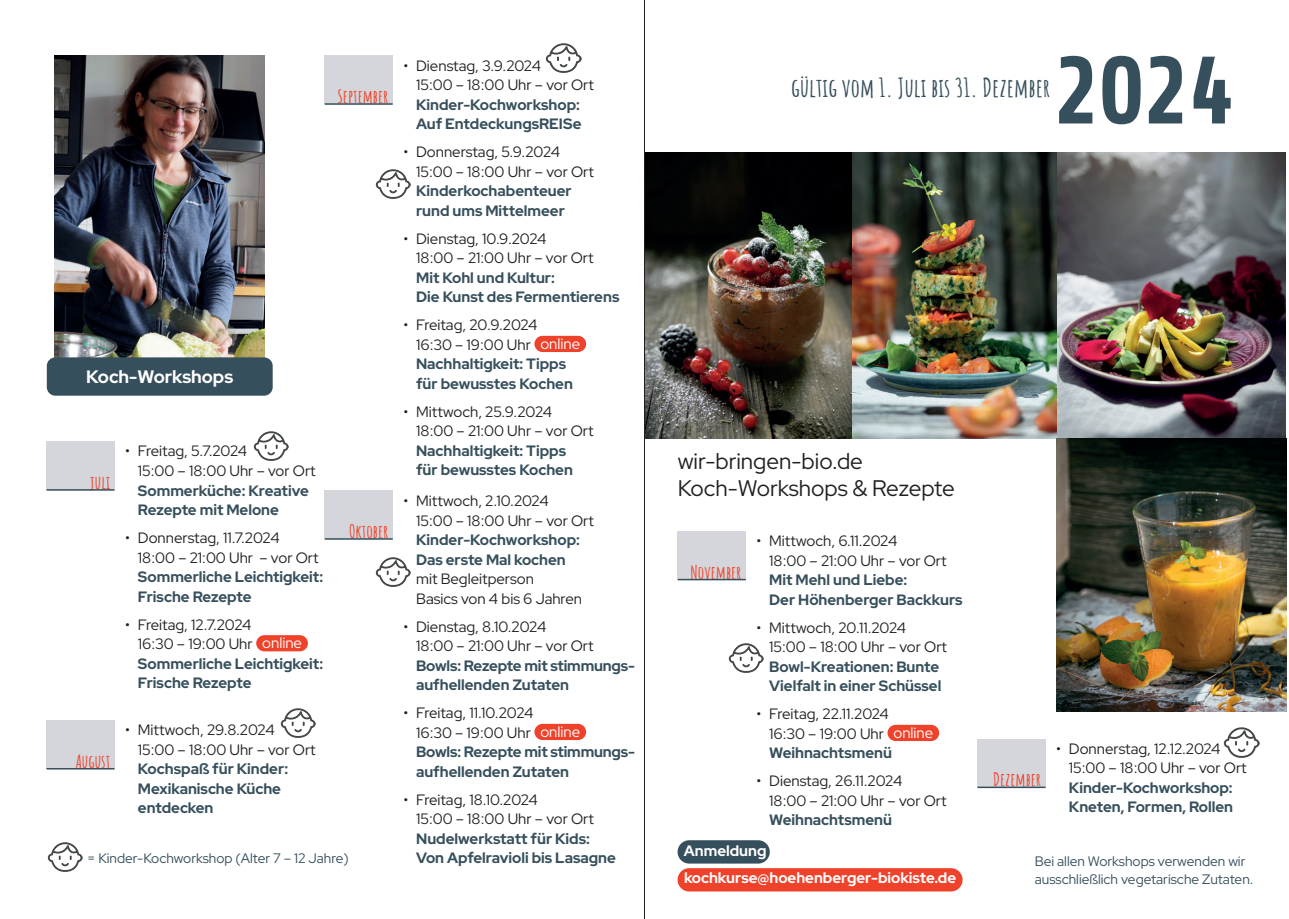
<style>
.page{position:relative;width:1289px;height:919px;background:#fff}
.page>*{position:absolute;margin:0;border:0;box-sizing:border-box;transform-origin:0 0}
.t1{font:700 95.4px "Share";color:#364f5c}
.t2{font:700 25.5px "Amatic SC";color:#364f5c}
.t3{font:22.5px/27px "Red Hat Display";color:#231f20}
.Monate{font:700 18px "Amatic SC";color:#ef422b}
.Veranstaltung{font:800 18px "Red Hat Display";color:#fff}
.t4{font:15px/19.5px "Red Hat Display";color:#231f20}
.t5{font:700 15px/19.5px "Red Hat Display";color:#364f5c}
.t6{font:700 15px "Red Hat Display";color:#fff}
.t7{font:15px "Red Hat Display";color:#fff}
.t8{font:13.65px/17.9px "Red Hat Display";color:#364f5c}
.s1{font-weight:700;color:#364f5c}
.s2{font-weight:400;color:#231f20}
</style>
<div class="page">
<img style="left:1056px;top:152px;width:229px;height:286px">
<img style="left:55px;top:55px;width:209px;height:302px">
<div style="left:47px;top:357px;width:226px;height:38px;background:#364f5c;border-radius:9px"></div>
<div style="left:256px;top:635px;width:52px;height:16px;background:#ef422b;border-radius:8px"></div>
<div style="left:887px;top:724px;width:52px;height:17px;background:#ef422b;border-radius:8px"></div>
<div style="left:46px;top:441px;width:68px;height:49px;background:#d4d6db"></div>
<hr style="left:46px;top:489px;width:68px;height:1px;background:#364f5c">
<div style="left:677px;top:531px;width:68px;height:48px;background:#d4d6db"></div>
<hr style="left:677px;top:578px;width:68px;height:2px;background:#364f5c">
<div style="left:677px;top:868px;width:285px;height:23px;background:#ef422b;border-radius:12px"></div>
<img style="left:645px;top:152px;width:411px;height:286px">
<img style="left:1056px;top:438px;width:230px;height:273px">
<div style="left:677px;top:840px;width:92px;height:23px;background:#364f5c;border-radius:12px"></div>
<img style="left:253px;top:431px;width:35px;height:30px">
<img style="left:375px;top:169px;width:36px;height:30px">
<img style="left:375px;top:557px;width:36px;height:30px">
<div style="left:46px;top:720px;width:68px;height:48px;background:#d4d6db"></div>
<hr style="left:46px;top:768px;width:68px;height:1px;background:#364f5c">
<img style="left:280px;top:708px;width:36px;height:30px">
<div style="left:534px;top:336px;width:52px;height:16px;background:#ef422b;border-radius:8px"></div>
<div style="left:325px;top:55px;width:68px;height:49px;background:#d4d6db"></div>
<hr style="left:325px;top:103px;width:68px;height:2px;background:#364f5c">
<img style="left:545px;top:43px;width:36px;height:30px">
<div style="left:534px;top:723px;width:52px;height:17px;background:#ef422b;border-radius:8px"></div>
<div style="left:325px;top:490px;width:68px;height:49px;background:#d4d6db"></div>
<hr style="left:325px;top:538px;width:68px;height:1px;background:#364f5c">
<img style="left:728px;top:643px;width:36px;height:30px">
<div style="left:977px;top:738px;width:68px;height:49px;background:#d4d6db"></div>
<hr style="left:977px;top:786px;width:68px;height:2px;background:#364f5c">
<img style="left:1223px;top:727px;width:35px;height:31px">
<img style="left:47px;top:842px;width:36px;height:30px">
<hr style="left:644px;top:0;width:1px;height:918px;background:#231f20">
<p class="t1" style="left:1054px;top:39px;width:181px">2024</p>
<p class="t4" style="left:416px;top:55px;width:179px;text-indent:-13px">• Dienstag, 3.9.2024<br>15:00 – 18:00 Uhr – vor Ort<br><span class="s1">Kinder-Kochworkshop:<br>Auf EntdeckungsREISe</span></p>
<p class="t4" style="left:416px;top:142px;width:179px;text-indent:-13px">• Donnerstag, 5.9.2024<br>15:00 – 18:00 Uhr – vor Ort<br><span class="s1">Kinderkochabenteuer rund ums Mittelmeer</span></p>
<p class="t5" style="left:416px;top:228px;width:205px;text-indent:-13px"><span class="s2">• Dienstag, 10.9.2024<br>18:00 – 21:00 Uhr – vor Ort<br></span>Mit Kohl und Kultur:<br>Die Kunst des Fermentierens</p>
<p class="t4" style="left:403px;top:315px;width:136px;text-align:center">• Freitag, 20.9.2024<br>16:30 – 19:00 Uhr</p>
<p class="t2" style="left:791px;top:68px;width:261px">gültig vom 1. Juli bis 31. Dezember</p>
<p class="Monate" style="left:337px;top:82px;width:53px">September</p>
<p class="t7" style="left:540px;top:334px;width:41px">online</p>
<p class="t5" style="left:416px;top:354px;width:158px">Nachhaltigkeit: Tipps für bewusstes Kochen</p>
<p class="t4" style="left:416px;top:401px;width:179px;text-indent:-13px">• Mittwoch, 25.9.2024<br>18:00 – 21:00 Uhr – vor Ort<br><span class="s1">Nachhaltigkeit: Tipps<br>für bewusstes Kochen</span></p>
<p class="Veranstaltung" style="left:86px;top:365px;width:148px">Koch-Workshops</p>
<p class="t4" style="left:138px;top:441px;width:179px;text-indent:-13px">• Freitag, 5.7.2024<br>15:00 – 18:00 Uhr – vor Ort<br><span class="s1">Sommerküche: Kreative<br>Rezepte mit Melone</span></p>
<p class="t4" style="left:138px;top:527px;width:187px;text-indent:-13px">• Donnerstag, 11.7.2024<br>18:00 – 21:00 Uhr – vor Ort<br><span class="s1">Sommerliche Leichtigkeit:<br>Frische Rezepte</span></p>
<p class="t4" style="left:125px;top:614px;width:129px;text-align:right">• Freitag, 12.7.2024<br>16:30 – 19:00 Uhr</p>
<p class="t3" style="left:677px;top:447px;width:278px">wir-bringen-bio.de<br>Koch-Workshops &amp; Rezepte</p>
<p class="Monate" style="left:90px;top:468px;width:21px">juli</p>
<p class="t4" style="left:416px;top:490px;width:179px;text-indent:-13px">• Mittwoch, 2.10.2024<br>15:00 – 18:00 Uhr – vor Ort<br><span class="s1">Kinder-Kochworkshop:<br>Das erste Mal kochen<br></span>mit Begleitperson<br>Basics von 4 bis 6 Jahren</p>
<p class="t5" style="left:416px;top:616px;width:220px;text-indent:-13px"><span class="s2">• Dienstag, 8.10.2024<br>18:00 – 21:00 Uhr – vor Ort<br></span>Bowls: Rezepte mit stimmungs&shy;aufhellenden Zutaten</p>
<p class="t4" style="left:403px;top:702px;width:131px;text-align:right">• Freitag, 11.10.2024<br>16:30 – 19:00 Uhr</p>
<p class="Monate" style="left:349px;top:517px;width:41px">Oktober</p>
<p class="t4" style="left:769px;top:530px;width:195px;text-indent:-13px">• Mittwoch, 6.11.2024<br>18:00 – 21:00 Uhr – vor Ort<br><span class="s1">Mit Mehl und Liebe:<br>Der Höhenberger Backkurs</span></p>
<p class="t5" style="left:769px;top:617px;width:179px;text-indent:-13px"><span class="s2">• Mittwoch, 20.11.2024<br>15:00 – 18:00 Uhr – vor Ort<br></span>Bowl-Kreationen: Bunte<br>Vielfalt in einer Schüssel</p>
<p class="t4" style="left:756px;top:703px;width:134px;text-align:center">• Freitag, 22.11.2024<br>16:30 – 19:00 Uhr</p>
<p class="Monate" style="left:690px;top:558px;width:52px">November</p>
<p class="t7" style="left:262px;top:633px;width:41px">online</p>
<p class="t5" style="left:138px;top:653px;width:187px">Sommerliche Leichtigkeit:<br>Frische Rezepte</p>
<p class="t5" style="left:138px;top:720px;width:179px;text-indent:-13px"><span class="s2">• Mittwoch, 29.8.2024<br>15:00 – 18:00 Uhr – vor Ort<br></span>Kochspaß für Kinder:<br>Mexikanische Küche entdecken</p>
<p class="t7" style="left:540px;top:721px;width:41px">online</p>
<p class="t5" style="left:416px;top:741px;width:219px">Bowls: Rezepte mit stimmungs&shy;aufhellenden Zutaten</p>
<p class="t5" style="left:416px;top:789px;width:201px;text-indent:-13px"><span class="s2">• Freitag, 18.10.2024<br>15:00 – 18:00 Uhr – vor Ort<br></span>Nudelwerkstatt für Kids:<br>Von Apfelravioli bis Lasagne</p>
<p class="t7" style="left:893px;top:722px;width:41px">online</p>
<p class="t4" style="left:1068px;top:738px;width:179px;text-indent:-13px">• Donnerstag, 12.12.2024<br>15:00 – 18:00 Uhr – vor Ort<br><span class="s1">Kinder-Kochworkshop:<br>Kneten, Formen, Rollen</span></p>
<p class="t5" style="left:769px;top:742px;width:124px">Weihnachtsmenü</p>
<p class="t4" style="left:769px;top:770px;width:179px;text-indent:-13px">• Dienstag, 26.11.2024<br>18:00 – 21:00 Uhr – vor Ort<br><span class="s1">Weihnachtsmenü</span></p>
<p class="Monate" style="left:76px;top:747px;width:36px">August</p>
<p class="Monate" style="left:993px;top:765px;width:49px">Dezember</p>
<p class="t6" style="left:684px;top:840px;width:84px">Anmeldung</p>
<p class="t8" style="left:87px;top:849px;width:263px">= Kinder-Kochworkshop (Alter 7 – 12 Jahre)</p>
<p class="t8" style="left:1034px;top:851px;width:220px">Bei allen Workshops verwenden wir ausschließlich vegetarische Zutaten.</p>
<p class="t6" style="left:684px;top:868px;width:274px">kochkurse@hoehenberger-biokiste.de</p>
</div>
